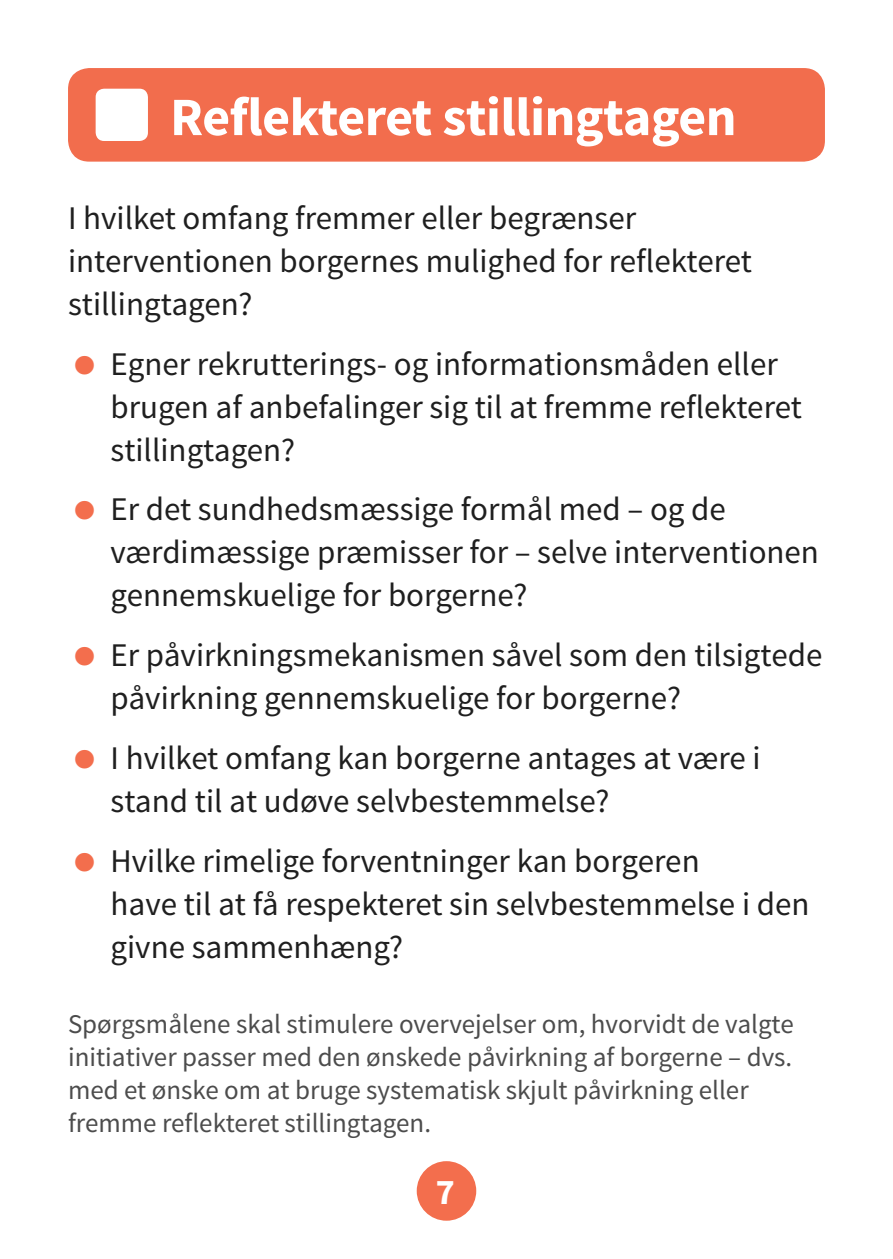
<style>
.page{position:relative;width:893px;height:1259px;background:#fff}
.page>*{position:absolute;margin:0;border:0;box-sizing:border-box;transform-origin:0 0}
.Titel_sider{font:700 54px "Source Sans Pro";letter-spacing:-.01em;color:#fff}
.t1{font:700 36px "Source Sans Pro";color:#fff}
.Brødtekst{font:33px/42.9px "Source Sans Pro";color:#1f1f1f}
.Brødtekst_lille{font:27px/33px "Source Sans Pro";color:#4c4c4c}
</style>
<div class="page">
<div style="left:417px;top:1161px;width:59px;height:59px;background:#f36e4d;border-radius:50%"></div>
<div style="left:68px;top:68px;width:757px;height:94px;background:#f26d4d;border-radius:21px"></div>
<div style="left:96px;top:89px;width:52px;height:52px;background:#fff;border-radius:9px"></div>
<p class="Titel_sider" style="left:170px;top:82px;width:568px">Reflekteret stillingtagen</p>
<p class="Brødtekst" style="left:68px;top:197px;width:685px">I hvilket omfang fremmer eller begrænser interventionen borgernes mulighed for reflekteret stillingtagen?</p>
<p class="Brødtekst" style="left:111px;top:343px;width:693px">Egner rekrutterings- og informationsmåden eller brugen af anbefalinger sig til at fremme reflekteret stillingtagen?</p>
<p class="Brødtekst" style="left:111px;top:488px;width:710px">Er det sundhedsmæssige formål med – og de værdimæssige præmisser for – selve interventionen gennemskuelige for borgerne?</p>
<p class="Brødtekst" style="left:111px;top:634px;width:713px">Er påvirkningsmekanismen såvel som den tilsigtede påvirkning gennemskuelige for borgerne?</p>
<p class="Brødtekst" style="left:111px;top:737px;width:652px">I hvilket omfang kan borgerne antages at være i stand til at udøve selvbestemmelse?</p>
<p class="Brødtekst" style="left:111px;top:840px;width:700px">Hvilke rimelige forventninger kan borgeren<br>have til at få respekteret sin selvbestemmelse i den givne sammenhæng?</p>
<p class="Brødtekst_lille" style="left:68px;top:1008px;width:727px">Spørgsmålene skal stimulere overvejelser om, hvorvidt de valgte initiativer passer med den ønskede påvirkning af borgerne – dvs. med et ønske om at bruge systematisk skjult påvirkning eller fremme reflekteret stillingtagen.</p>
<p class="t1" style="left:436px;top:1169px;width:21px">7</p>
</div>
